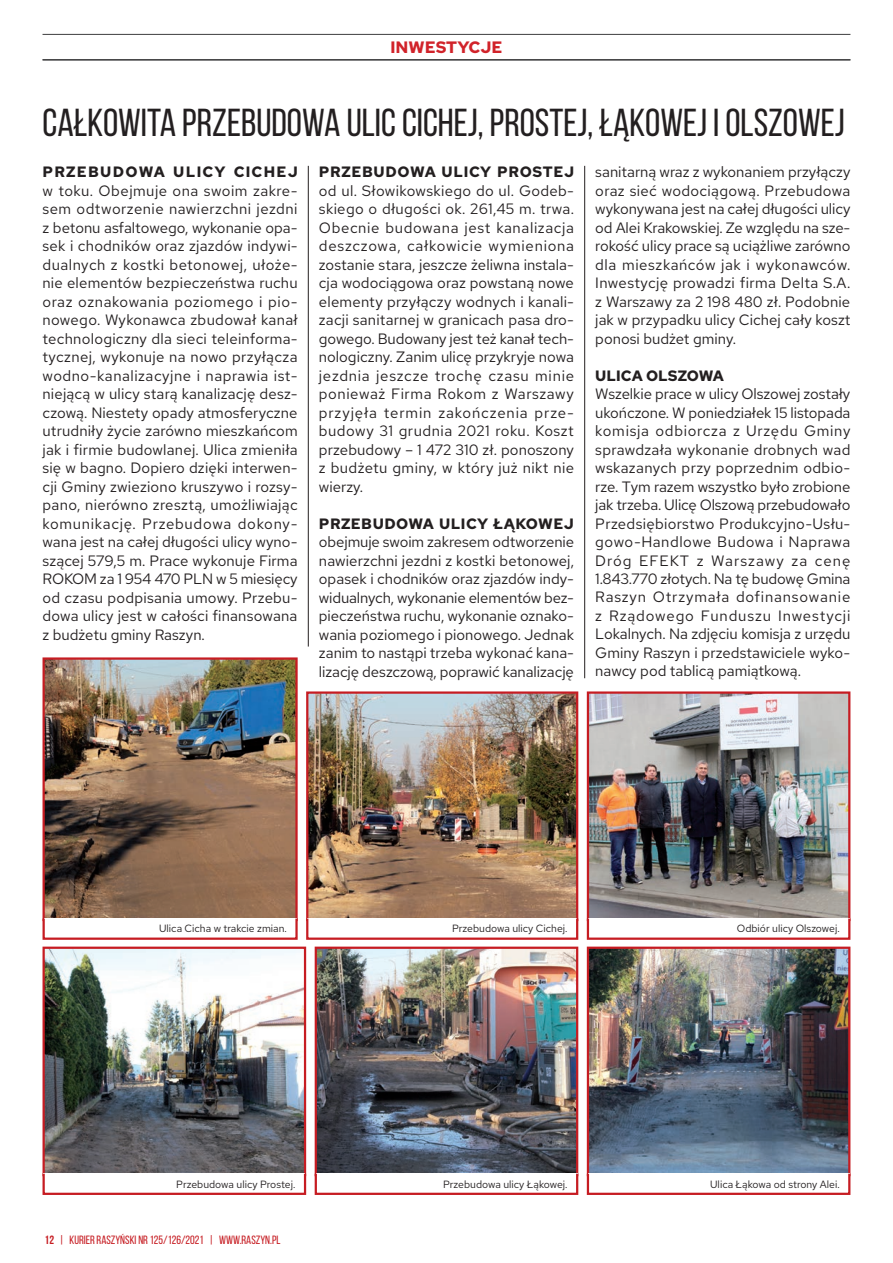
<style>
.page{position:relative;width:893px;height:1263px;background:#fff}
.page>*{position:absolute;margin:0;border:0;box-sizing:border-box;transform-origin:0 0}
._01_tytul{font:39px "Bebas Neue";color:#231f20}
.t1{font:700 16.5px "Red Hat Text";color:#d1232a}
._03_tekst{font:15px/18.5px "Red Hat Text";color:#231f20;text-align:justify}
._03_tekst-2{font:700 15px "Red Hat Text";color:#231f20}
.t2{font:12px "Bebas Neue";color:#c61c22}
._03_tekst-3{font:10.5px "Red Hat Text";color:#231f20}
.s1{font-weight:700}
</style>
<div class="page">
<hr style="left:43px;top:34px;width:807px;height:1px;background:#3e3e3f">
<hr style="left:43px;top:59px;width:807px;height:1px;background:#3e3e3f">
<hr style="left:43px;top:60px;width:807px;height:1px;background:#3e3e3f">
<hr style="left:584px;top:166px;width:1px;height:512px;background:#231f20">
<img style="left:309px;top:694px;width:266px;height:223px">
<div style="left:306px;top:691px;width:272px;height:230px;border:2px solid #c61c22"></div>
<div style="left:307px;top:918px;width:270px;height:21px;background:#fff"></div>
<div style="left:306px;top:917px;width:272px;height:23px;border:2px solid #c61c22"></div>
<img style="left:46px;top:660px;width:249px;height:257px">
<div style="left:43px;top:657px;width:255px;height:264px;border:2px solid #c61c22"></div>
<div style="left:44px;top:918px;width:253px;height:21px;background:#fff"></div>
<div style="left:43px;top:917px;width:255px;height:23px;border:2px solid #c61c22"></div>
<img style="left:318px;top:949px;width:257px;height:223px">
<div style="left:315px;top:946px;width:263px;height:230px;border:2px solid #c61c22"></div>
<div style="left:316px;top:1174px;width:261px;height:20px;background:#fff"></div>
<div style="left:315px;top:1172px;width:263px;height:23px;border:2px solid #c61c22"></div>
<img style="left:46px;top:949px;width:257px;height:223px">
<div style="left:43px;top:946px;width:263px;height:230px;border:2px solid #c61c22"></div>
<div style="left:44px;top:1174px;width:261px;height:20px;background:#fff"></div>
<div style="left:43px;top:1172px;width:263px;height:23px;border:2px solid #c61c22"></div>
<img style="left:590px;top:694px;width:257px;height:223px">
<div style="left:587px;top:691px;width:263px;height:230px;border:2px solid #c61c22"></div>
<div style="left:588px;top:918px;width:261px;height:21px;background:#fff"></div>
<div style="left:587px;top:917px;width:263px;height:23px;border:2px solid #c61c22"></div>
<img style="left:590px;top:949px;width:257px;height:223px">
<div style="left:587px;top:946px;width:263px;height:230px;border:2px solid #c61c22"></div>
<div style="left:588px;top:1174px;width:261px;height:20px;background:#fff"></div>
<div style="left:587px;top:1172px;width:263px;height:23px;border:2px solid #c61c22"></div>
<hr style="left:308px;top:166px;width:1px;height:480px;background:#231f20">
<p class="t1" style="left:390px;top:36px;width:114px">INWESTYCJE</p>
<p class="_01_tytul" style="left:43px;top:101px;width:804px">CAŁKOWITA PRZEBUDOWA ULIC CICHEJ, PROSTEJ, ŁĄKOWEJ I OLSZOWEJ</p>
<p class="_03_tekst" style="left:43px;top:162px;width:257px"><span class="s1">PRZEBUDOWA ULICY CICHEJ </span>w toku. Obejmuje ona swoim zakre&shy;sem odtworzenie nawierzchni jezdni z betonu asfaltowego, wykonanie opa&shy;sek i chodników oraz zjazdów indywi&shy;dualnych z kostki betonowej, ułoże&shy;nie elementów bezpieczeństwa ruchu oraz oznakowania poziomego i pio&shy;nowego. Wykonawca zbudował kanał technologiczny dla sieci teleinforma&shy;tycznej, wykonuje na nowo przyłącza wodno-kanalizacyjne i naprawia ist&shy;niejącą w ulicy starą kanalizację desz&shy;czową. Niestety opady atmosferyczne utrudniły życie zarówno mieszkańcom jak i firmie budowlanej. Ulica zmieniła się w bagno. Dopiero dzięki interwen&shy;cji Gminy zwieziono kruszywo i rozsy&shy;pano, nierówno zresztą, umożliwiając komunikację. Przebudowa dokony&shy;wana jest na całej długości ulicy wyno&shy;szącej 579,5 m. Prace wykonuje Firma ROKOM za 1 954 470 PLN w 5 miesięcy od czasu podpisania umowy. Przebu&shy;dowa ulicy jest w całości finansowana z budżetu gminy Raszyn.</p>
<p class="_03_tekst" style="left:319px;top:162px;width:257px"><span class="s1">PRZEBUDOWA ULICY PROSTEJ </span>od ul. Słowikowskiego do ul. Godeb&shy;skiego o długości ok. 261,45 m. trwa.<br>Obecnie budowana jest kanalizacja deszczowa, całkowicie wymieniona zostanie stara, jeszcze żeliwna instala&shy;cja wodociągowa oraz powstaną nowe elementy przyłączy wodnych i kanali&shy;zacji sanitarnej w granicach pasa dro&shy;gowego. Budowany jest też kanał tech&shy;nologiczny. Zanim ulicę przykryje nowa jezdnia jeszcze trochę czasu minie ponieważ Firma Rokom z Warszawy przyjęła termin zakończenia prze&shy;budowy 31 grudnia 2021 roku. Koszt przebudowy – 1 472 310 zł. ponoszony z budżetu gminy, w który już nikt nie wierzy.</p>
<p class="_03_tekst" style="left:595px;top:162px;width:257px">sanitarną wraz z wykonaniem przyłączy oraz sieć wodociągową. Przebudowa wykonywana jest na całej długości ulicy od Alei Krakowskiej. Ze względu na sze&shy;rokość ulicy prace są uciążliwe zarówno dla mieszkańców jak i wykonawców.<br>Inwestycję prowadzi firma Delta S.A. z Warszawy za 2 198 480 zł. Podobnie jak w przypadku ulicy Cichej cały koszt ponosi budżet gminy.</p>
<p class="_03_tekst-2" style="left:595px;top:365px;width:130px">ULICA OLSZOWA</p>
<p class="_03_tekst" style="left:595px;top:384px;width:257px">Wszelkie prace w ulicy Olszowej zostały ukończone. W poniedziałek 15 listopada komisja odbiorcza z Urzędu Gminy sprawdzała wykonanie drobnych wad wskazanych przy poprzednim odbio&shy;rze. Tym razem wszystko było zrobione jak trzeba. Ulicę Olszową przebudowało Przedsiębiorstwo Produkcyjno-Usłu&shy;gowo-Handlowe Budowa i Naprawa Dróg EFEKT z Warszawy za cenę 1.843.770 złotych. Na tę budowę Gmina Raszyn Otrzymała dofinansowanie z Rządowego Funduszu Inwestycji Lokalnych. Na zdjęciu komisja z urzędu Gminy Raszyn i przedstawiciele wyko&shy;nawcy pod tablicą pamiątkową.</p>
<p class="_03_tekst" style="left:319px;top:514px;width:257px"><span class="s1">PRZEBUDOWA ULICY ŁĄKOWEJ </span>obejmuje swoim zakresem odtworzenie nawierzchni jezdni z kostki betonowej, opasek i chodników oraz zjazdów indy&shy;widualnych, wykonanie elementów bez&shy;pieczeństwa ruchu, wykonanie oznako&shy;wania poziomego i pionowego. Jednak zanim to nastąpi trzeba wykonać kana&shy;lizację deszczową, poprawić kanalizację</p>
<p class="_03_tekst-3" style="left:159px;top:922px;width:129px">Ulica Cicha w trakcie zmian.</p>
<p class="_03_tekst-3" style="left:452px;top:922px;width:117px">Przebudowa ulicy Cichej.</p>
<p class="_03_tekst-3" style="left:176px;top:1177px;width:121px">Przebudowa ulicy Prostej.</p>
<p class="_03_tekst-3" style="left:443px;top:1177px;width:126px">Przebudowa ulicy Łąkowej.</p>
<p class="t2" style="left:45px;top:1233px;width:237px"><span class="s1">12</span> | KURIER RASZYŃSKI NR 125/126/2021 | WWW.RASZYN.PL</p>
<p class="_03_tekst-3" style="left:737px;top:922px;width:104px">Odbiór ulicy Olszowej.</p>
<p class="_03_tekst-3" style="left:710px;top:1177px;width:131px">Ulica Łąkowa od strony Alei.</p>
</div>
